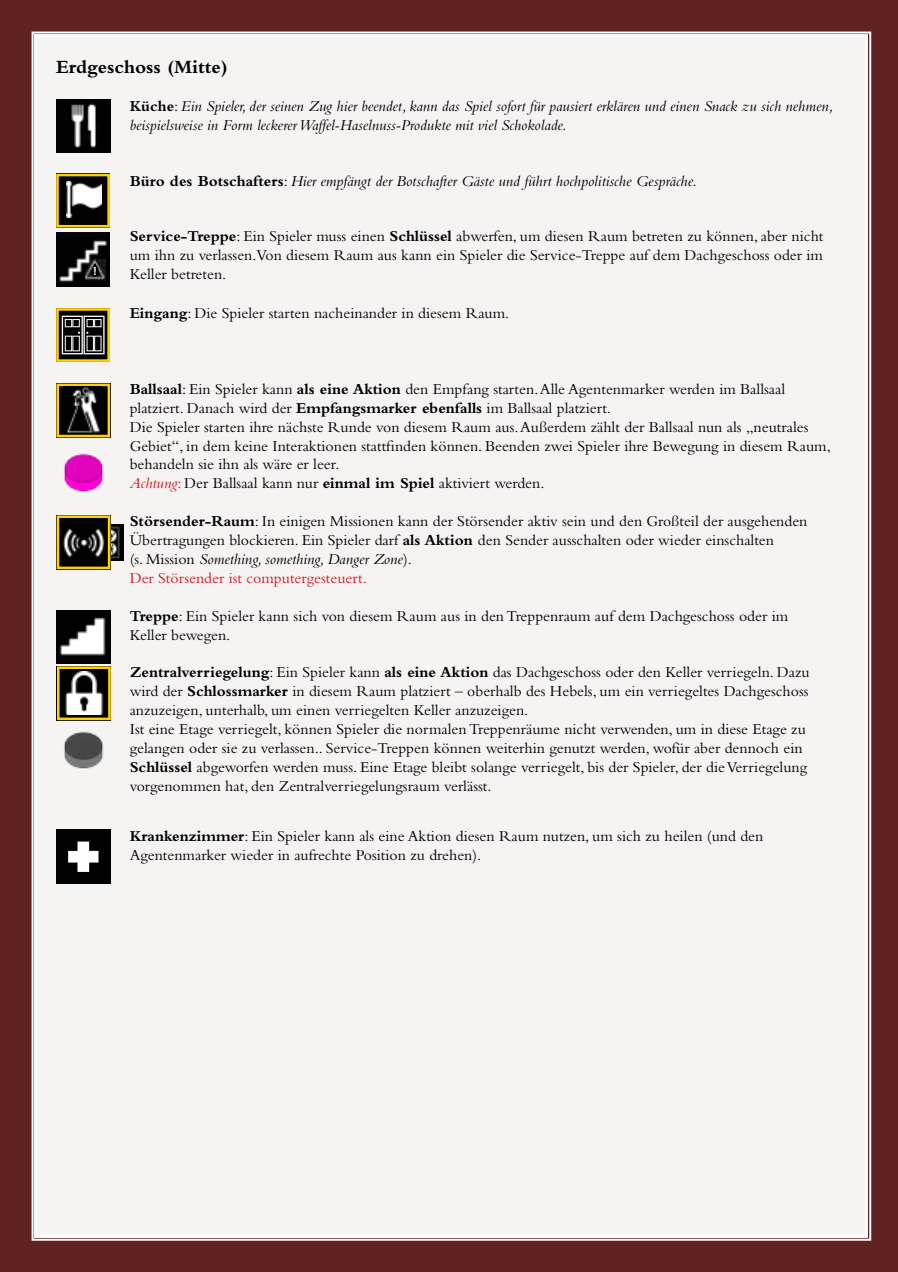
<style>
.page{position:relative;width:898px;height:1272px;background:#fff}
.page>*{position:absolute;margin:0;border:0;box-sizing:border-box;transform-origin:0 0}
.t1{font:700 19.5px "Bembo";color:#000}
.t2{font:15.75px/18.9px "Bembo";color:#000}
.t3{font:italic 15.75px/18.9px "Bembo";color:#000}
.t4{font:700 11.4px "Frutiger";color:#fff}
.s1{font-weight:700;font-style:normal}
.s2{font-style:normal}
.s3{font-weight:700}
.s4{font-style:italic;color:#d01820}
.s5{color:#d01820}
.s6{font-style:italic}
</style>
<div class="page">
<div style="left:0;top:0;width:897px;height:1271px;background:#612222"></div>
<div style="left:31px;top:31px;width:840px;height:1210px;background:#f6f3f3"></div>
<img style="left:56px;top:99px;width:54px;height:54px">
<img style="left:67px;top:102px;width:35px;height:48px">
<img style="left:60px;top:312px;width:46px;height:46px">
<div style="left:56px;top:308px;width:54px;height:54px;border:3px solid #ffd100"></div>
<div style="left:62px;top:316px;width:21px;height:38px;border:1px solid #fff"></div>
<div style="left:65px;top:319px;width:7px;height:8px;border:1px solid #fff"></div>
<div style="left:72px;top:319px;width:8px;height:8px;border:1px solid #fff"></div>
<div style="left:65px;top:336px;width:7px;height:15px;border:1px solid #fff"></div>
<div style="left:72px;top:336px;width:8px;height:15px;border:1px solid #fff"></div>
<div style="left:83px;top:316px;width:21px;height:38px;border:1px solid #fff"></div>
<div style="left:94px;top:319px;width:7px;height:8px;border:1px solid #fff"></div>
<div style="left:87px;top:319px;width:7px;height:8px;border:1px solid #fff"></div>
<div style="left:94px;top:336px;width:7px;height:15px;border:1px solid #fff"></div>
<div style="left:87px;top:336px;width:7px;height:15px;border:1px solid #fff"></div>
<img style="left:60px;top:178px;width:46px;height:45px">
<div style="left:56px;top:174px;width:54px;height:53px;border:3px solid #ffd100"></div>
<img style="left:66px;top:181px;width:36px;height:37px">
<img style="left:56px;top:233px;width:54px;height:53px">
<img style="left:85px;top:259px;width:21px;height:21px">
<svg style="left:90px;top:263px;width:9px;height:14px"></svg>
<img style="left:60px;top:387px;width:46px;height:46px">
<div style="left:56px;top:383px;width:54px;height:54px;border:3px solid #ffd100"></div>
<img style="left:64px;top:387px;width:38px;height:47px">
<img style="left:110px;top:524px;width:13px;height:37px">
<img style="left:61px;top:519px;width:45px;height:46px">
<div style="left:57px;top:515px;width:53px;height:54px;border:3px solid #ffd100"></div>
<img style="left:60px;top:525px;width:46px;height:34px">
<div style="left:56px;top:829px;width:54px;height:54px;background:#010101"></div>
<div style="left:77px;top:841px;width:12px;height:30px;background:#fff"></div>
<div style="left:68px;top:850px;width:30px;height:12px;background:#fff"></div>
<img style="left:57px;top:610px;width:54px;height:53px">
<img style="left:59px;top:614px;width:47px;height:45px">
<img style="left:64px;top:730px;width:40px;height:40px">
<img style="left:64px;top:453px;width:40px;height:39px">
<img style="left:61px;top:670px;width:46px;height:46px">
<div style="left:57px;top:666px;width:54px;height:54px;border:3px solid #ffd100"></div>
<img style="left:62px;top:671px;width:43px;height:43px">
<p class="t1" style="left:56px;top:56px;width:173px">Erdgeschoss (Mitte)</p>
<p class="t3" style="left:130px;top:96px;width:704px"><span class="s1">Küche</span><span class="s2">:</span> Ein Spieler, der seinen Zug hier beendet, kann das Spiel sofort für pausiert erklären und einen Snack zu sich nehmen, beispielsweise in Form leckerer Waffel-Haselnuss-Produkte mit viel Schokolade.</p>
<p class="t4" style="left:93px;top:264px;width:6px">!</p>
<p class="t3" style="left:130px;top:172px;width:568px"><span class="s1">Büro des Botschafters</span><span class="s2">:</span> Hier empfängt der Botschafter Gäste und führt hochpolitische Gespräche.</p>
<p class="t2" style="left:130px;top:227px;width:695px;text-align:justify"><span class="s3">Service-Treppe</span>: Ein Spieler muss einen <span class="s3">Schlüssel</span> abwerfen, um diesen Raum betreten zu können, aber nicht um ihn zu verlassen.Von diesem Raum aus kann ein Spieler die Service-Treppe auf dem Dachgeschoss oder im Keller betreten.</p>
<p class="t2" style="left:130px;top:303px;width:381px"><span class="s3">Eingang</span>: Die Spieler starten nacheinander in diesem Raum.</p>
<p class="t2" style="left:130px;top:379px;width:702px"><span class="s3">Ballsaal</span>: Ein Spieler kann <span class="s3">als eine Aktion</span> den Empfang starten. Alle Agentenmarker werden im Ballsaal platziert. Danach wird der <span class="s3">Empfangsmarker ebenfalls</span> im Ballsaal platziert.<br>Die Spieler starten ihre nächste Runde von diesem Raum aus. Außerdem zählt der Ballsaal nun als „neutrales Gebiet“, in dem keine Interaktionen stattfinden können. Beenden zwei Spieler ihre Bewegung in diesem Raum, behandeln sie ihn als wäre er leer.<br><span class="s4">Achtung</span><span class="s5">:</span> Der Ballsaal kann nur <span class="s3">einmal im Spiel</span> aktiviert werden.</p>
<p class="t2" style="left:130px;top:511px;width:679px"><span class="s3">Störsender-Raum</span>: In einigen Missionen kann der Störsender aktiv sein und den Großteil der ausgehenden Übertragungen blockieren. Ein Spieler darf <span class="s3">als Aktion</span> den Sender ausschalten oder wieder einschalten<br>(s. Mission <span class="s6">Something, something, Danger Zone</span>).<br><span class="s5">Der Störsender ist computergesteuert.</span></p>
<p class="t2" style="left:130px;top:606px;width:659px"><span class="s3">Treppe</span>: Ein Spieler kann sich von diesem Raum aus in den Treppenraum auf dem Dachgeschoss oder im<br>Keller bewegen.</p>
<p class="t2" style="left:130px;top:662px;width:681px"><span class="s3">Zentralverriegelung</span>: Ein Spieler kann <span class="s3">als eine Aktion</span> das Dachgeschoss oder den Keller verriegeln. Dazu wird der <span class="s3">Schlossmarker</span> in diesem Raum platziert – oberhalb des Hebels, um ein verriegeltes Dachgeschoss anzuzeigen, unterhalb, um einen verriegelten Keller anzuzeigen.<br>Ist eine Etage verriegelt, können Spieler die normalen Treppenräume nicht verwenden, um in diese Etage zu gelangen oder sie zu verlassen.. Service-Treppen können weiterhin genutzt werden, wofür aber dennoch ein <span class="s3">Schlüssel</span> abgeworfen werden muss. Eine Etage bleibt solange verriegelt, bis der Spieler, der die Verriegelung vorgenommen hat, den Zentralverriegelungsraum verlässt.</p>
<p class="t2" style="left:130px;top:826px;width:635px"><span class="s3">Krankenzimmer</span>: Ein Spieler kann als eine Aktion diesen Raum nutzen, um sich zu heilen (und den<br>Agentenmarker wieder in aufrechte Position zu drehen).</p>
</div>
